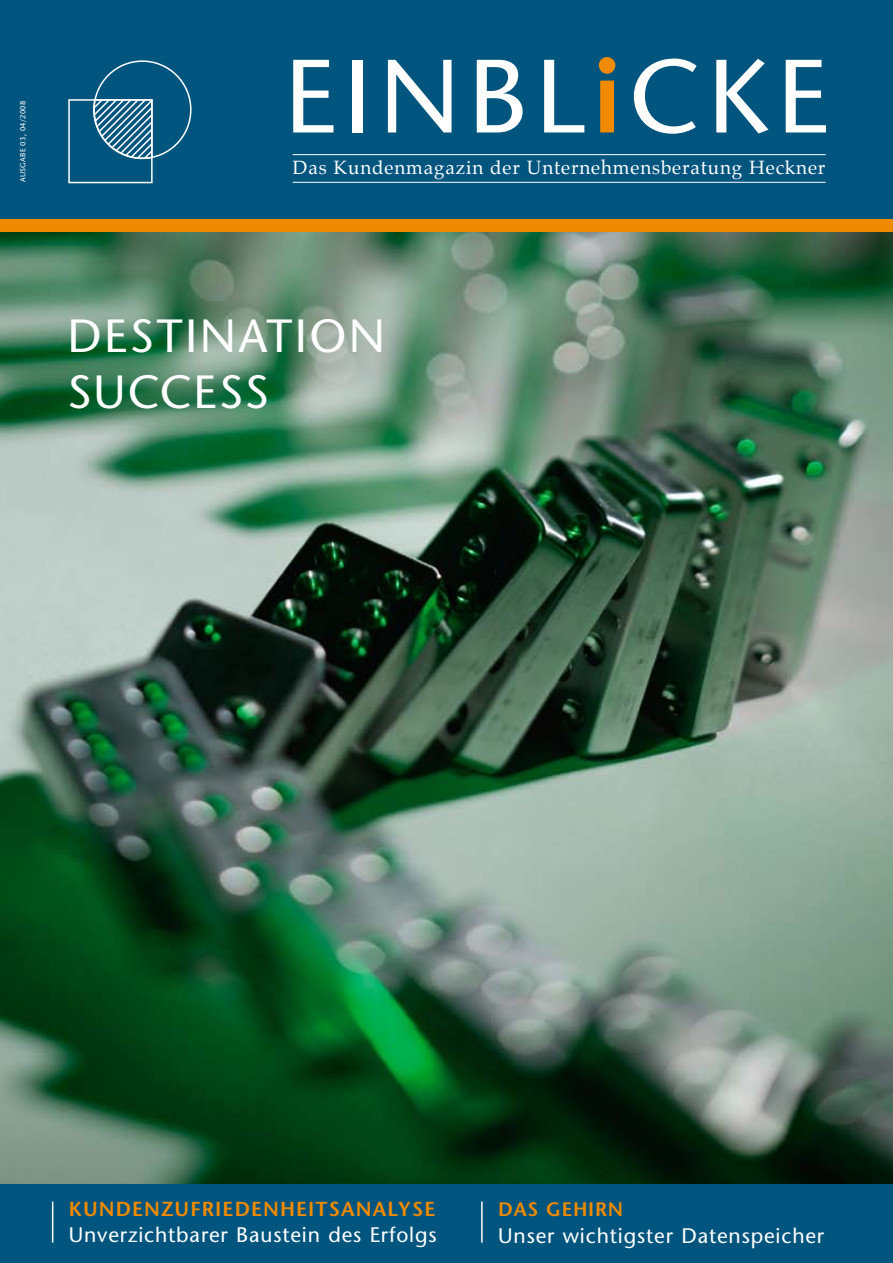
<style>
.page{position:relative;width:893px;height:1263px;background:#fff}
.page>*{position:absolute;margin:0;border:0;box-sizing:border-box;transform-origin:0 0}
.t1{font:103.8px "Stone Sans";letter-spacing:.075em;color:#fff}
.t2{font:46.5px/55.8px "Stone Sans";letter-spacing:.05em;color:#fff}
.t3{font:21px "Stone Sans";letter-spacing:.04em;color:#fff}
.t4{font:600 20.25px "Stone Sans";letter-spacing:.055em;color:#f08a00}
.t5{font:600 19.5px "Stone Sans";letter-spacing:.04em;color:#f08a00}
.t6{font:18.9px "Palatino";letter-spacing:.045em;color:#fff}
.t7{font:7.5px "Stone Sans";letter-spacing:.04em;color:#fff}
.s1{font-weight:600;color:#f08a00}
</style>
<div class="page">
<img style="left:0;top:232px;width:893px;height:952px">
<div style="left:0;top:0;width:893px;height:229px;background:#00557f"></div>
<div style="left:68px;top:99px;width:85px;height:84px;border:2px solid #fff"></div>
<svg style="left:92px;top:98px;width:61px;height:62px"></svg>
<hr style="left:293px;top:154px;width:533px;height:1px;background:#fff">
<hr style="left:293px;top:182px;width:533px;height:1px;background:#fff">
<div style="left:0;top:1184px;width:893px;height:79px;background:#00557f"></div>
<div style="left:0;top:219px;width:893px;height:13px;background:#f08a00"></div>
<hr style="left:52px;top:1201px;width:1px;height:41px;background:#fff">
<hr style="left:481px;top:1201px;width:2px;height:41px;background:#fff">
<p class="t7" style="left:18px;top:182px;width:83px;rotate:-90deg">AUSGABE 03, 04/2008</p>
<h1 class="t1" style="left:284px;top:33px;width:546px">EINBL<span class="s1">i</span>CKE</h1>
<p class="t6" style="left:293px;top:155px;width:534px">Das Kundenmagazin der Unternehmensberatung Heckner</p>
<h2 class="t2" style="left:67px;top:307px;width:319px">DESTINATION<br>SUCCESS</h2>
<p class="t4" style="left:69px;top:1196px;width:368px">KUNDENZUFRIEDENHEITSANALYSE</p>
<p class="t3" style="left:69px;top:1222px;width:369px">Unverzichtbarer Baustein des Erfolgs</p>
<p class="t5" style="left:498px;top:1197px;width:126px">DAS GEHIRN</p>
<p class="t3" style="left:498px;top:1222px;width:328px">Unser wichtigster Datenspeicher</p>
</div>
